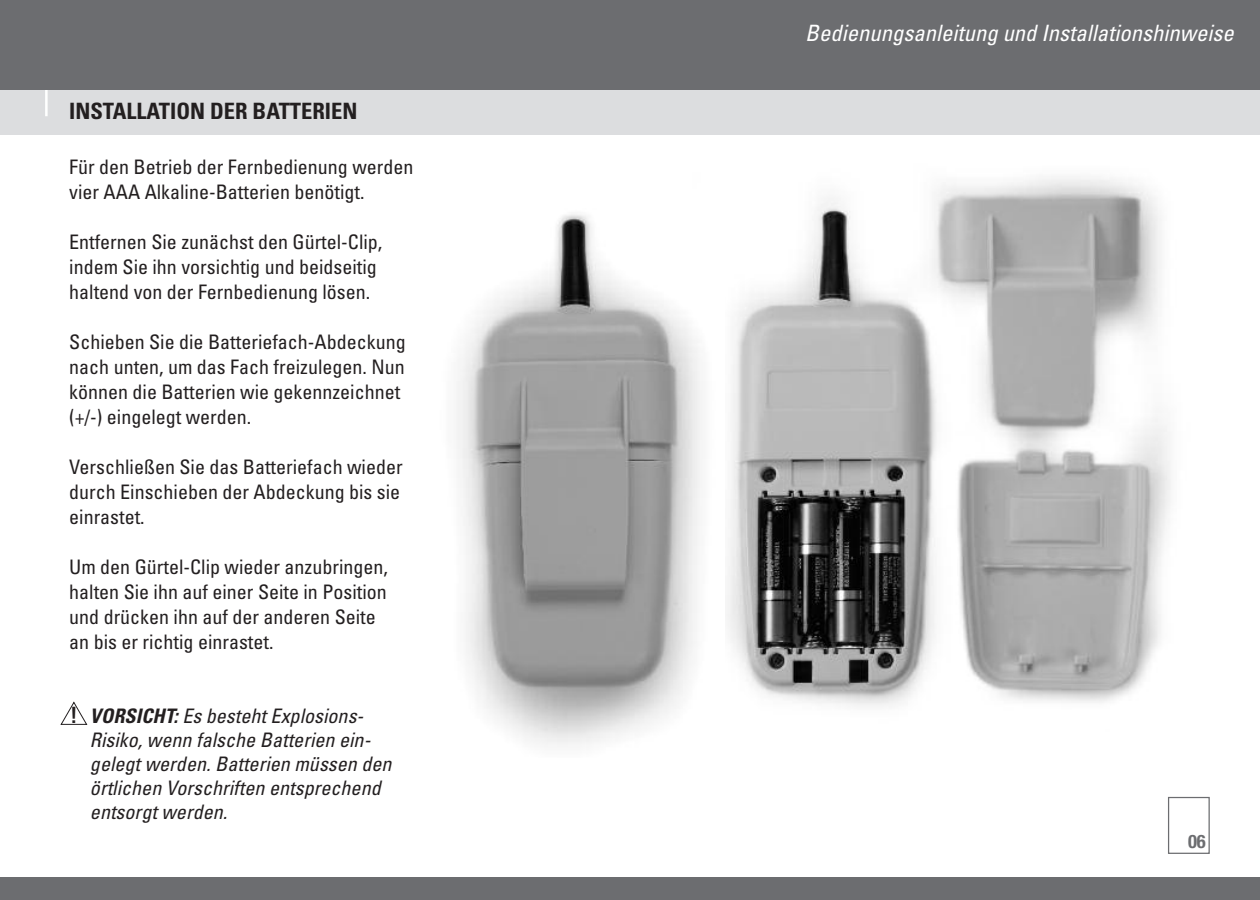
<style>
.page{position:relative;width:1260px;height:900px;background:#fff}
.page>*{position:absolute;margin:0;border:0;box-sizing:border-box;transform-origin:0 0}
.t1{font:italic condensed 22.5px "Univers";letter-spacing:.005em;color:#fff}
.t2{font:700 condensed 22.5px "Univers";color:#231f20}
.t3{font:condensed 20px/25px "Univers";color:#231f20}
.t4{font:italic condensed 20px/24px "Univers";letter-spacing:.005em;color:#231f20}
.t5{font:700 condensed 18.5px "Helvetica Neue";color:#6c6d70}
.s1{color:#fff}
.s2{font-weight:700}
</style>
<div class="page">
<img style="left:726px;top:178px;width:445px;height:528px">
<div style="left:0;top:90px;width:1260px;height:45px;background:#dcdddf"></div>
<div style="left:1168px;top:797px;width:42px;height:57px;border:1px solid #6c6d70"></div>
<div style="left:0;top:878px;width:1260px;height:22px;background:#6c6d70"></div>
<hr style="left:45px;top:79px;width:3px;height:37px;background:#fff">
<div style="left:0;top:0;width:1260px;height:90px;background:#6c6d70"></div>
<img style="left:456px;top:214px;width:246px;height:531px">
<p class="t2" style="left:69px;top:103px;width:290px">INSTALLATION DER BATTERIEN</p>
<p class="t3" style="left:69px;top:156px;width:346px">Für den Betrieb der Fernbedienung werden vier AAA Alkaline-Batterien benötigt.</p>
<p class="t3" style="left:69px;top:231px;width:315px">Entfernen Sie zunächst den Gürtel-Clip, indem Sie ihn vorsichtig und beidseitig haltend von der Fernbedienung lösen.</p>
<p class="t3" style="left:69px;top:331px;width:338px">Schieben Sie die Batteriefach-Abdeckung nach unten, um das Fach freizulegen. Nun können die Batterien wie gekennzeichnet (+/-) eingelegt werden.</p>
<p class="t3" style="left:69px;top:456px;width:335px">Verschließen Sie das Batteriefach wieder durch Einschieben der Abdeckung bis sie einrastet.</p>
<p class="t3" style="left:69px;top:556px;width:320px">Um den Gürtel-Clip wieder anzubringen, halten Sie ihn auf einer Seite in Position und drücken ihn auf der anderen Seite an bis er richtig einrastet.</p>
<p class="t2" style="left:60px;top:707px;width:29px"><span class="s1">▲</span>!</p>
<p class="t4" style="left:90px;top:705px;width:303px"><span class="s2">VORSICHT:</span> Es besteht Explosions-<br>Risiko, wenn falsche Batterien ein&shy;gelegt werden. Batterien müssen den örtlichen Vorschriften entsprechend entsorgt werden.</p>
<p class="t1" style="left:805px;top:24px;width:430px">Bedienungsanleitung und Installationshinweise</p>
<p class="t5" style="left:1188px;top:835px;width:19px">06</p>
</div>
